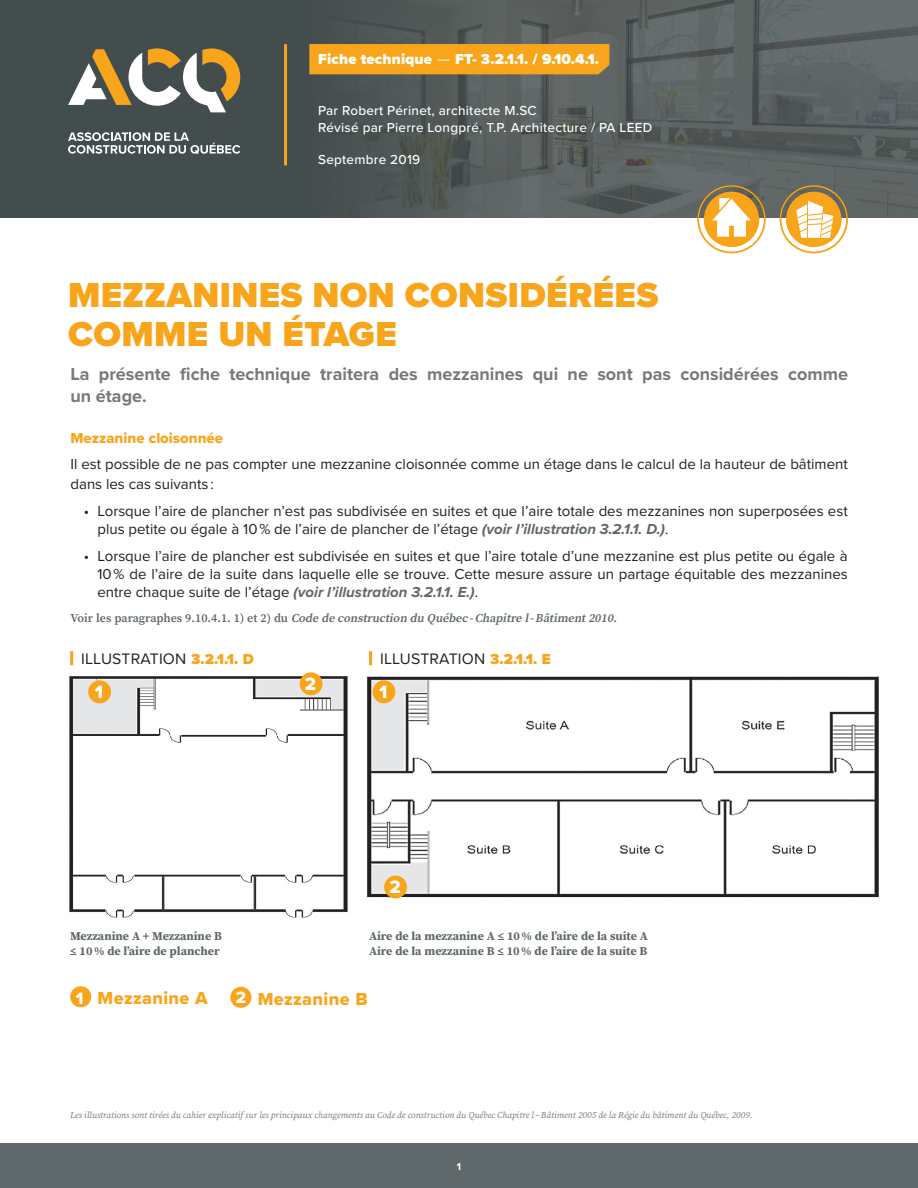
<style>
.page{position:relative;width:918px;height:1188px;background:#fff}
.page>*{position:absolute;margin:0;border:0;box-sizing:border-box;transform-origin:0 0}
.t1{font:900 36px/39px "Proxima Nova";letter-spacing:.01em;color:#f9a51b}
.Texte_courant{font:18.6px "Proxima Nova Extrabld";color:#fff}
.t2{font:700 18px/21.6px "Proxima Nova";color:#76787b}
.Texte_courant-2{font:18px "Proxima Nova Extrabld";letter-spacing:.02em;color:#f9a51b}
.Texte_courant-3{font:17.1px "Proxima Nova Extrabld";color:#fff}
.Txt_Warning{font:15.75px "Proxima Nova";letter-spacing:.01em;color:#231f20}
.t3{font:15px/18px "Proxima Nova";color:#231f20}
.t4{font:900 15px "Proxima Nova";letter-spacing:.01em;color:#fff}
.Texte_courant-4{font:15px "Proxima Nova Extrabld";color:#f9a51b}
.t5{font:500 13.5px/16.2px "Proxima Nova";letter-spacing:.02em;color:#fff}
.Texte_courant-5{font:700 12px/14.4px "Source Serif Pro";color:#5f686a}
.Texte_courant-6{font:italic 600 12px "Source Serif Pro";color:#5f686a}
.t6{font:700 10.5px "Proxima Nova";color:#fff}
.t7{font:italic 9px "Source Serif Pro";color:#76787b}
.s1{font-family:"Bell Gothic Std";font-weight:700}
.s2{font-weight:700;font-style:italic;color:#5f686a}
.s3{font-style:normal}
.s4{font-weight:900;font-size:15px;color:#f9a51b}
</style>
<div class="page">
<div style="left:0;top:0;width:918px;height:218px;background:#444d4e"></div>
<img style="left:210px;top:0;width:708px;height:218px">
<div style="left:704px;top:192px;width:55px;height:55px;background:#f9a51b;border-radius:50%"></div>
<div style="left:786px;top:192px;width:55px;height:55px;background:#f9a51b;border-radius:50%"></div>
<svg style="left:796px;top:201px;width:37px;height:37px"></svg>
<svg style="left:712px;top:198px;width:39px;height:39px"></svg>
<div style="left:780px;top:185px;width:68px;height:68px;border:2px solid #f9a51b;border-radius:50%"></div>
<div style="left:697px;top:185px;width:69px;height:68px;border:2px solid #f9a51b;border-radius:50%"></div>
<svg style="left:68px;top:48px;width:172px;height:64px"></svg>
<svg style="left:68px;top:132px;width:172px;height:22px"></svg>
<div style="left:309px;top:44px;width:300px;height:30px;background:#f9a51b"></div>
<hr style="left:284px;top:44px;width:3px;height:121px;background:#f9a51b">
<div style="left:0;top:1143px;width:918px;height:45px;background:#5f686a"></div>
<img style="left:69px;top:676px;width:279px;height:242px">
<hr style="left:70px;top:651px;width:3px;height:14px;background:#f9a51b">
<hr style="left:369px;top:651px;width:3px;height:14px;background:#f9a51b">
<div style="left:70px;top:986px;width:21px;height:21px;background:#f9a51b;border-radius:50%"></div>
<div style="left:230px;top:987px;width:21px;height:21px;background:#f9a51b;border-radius:50%"></div>
<div style="left:88px;top:680px;width:23px;height:23px;background:#f9a51b;border-radius:50%"></div>
<div style="left:300px;top:672px;width:22px;height:23px;background:#f9a51b;border-radius:50%"></div>
<img style="left:366px;top:676px;width:513px;height:221px">
<div style="left:373px;top:680px;width:22px;height:23px;background:#f9a51b;border-radius:50%"></div>
<div style="left:384px;top:876px;width:23px;height:22px;background:#f9a51b;border-radius:50%"></div>
<p class="t4" style="left:318px;top:48px;width:283px">Fiche technique <span class="s1">—</span> FT- 3.2.1.1. / 9.10.4.1.</p>
<p class="t5" style="left:318px;top:102px;width:336px">Par Robert Périnet, architecte M.SC<br>Révisé par Pierre Longpré, T.P. Architecture / PA LEED</p>
<p class="t5" style="left:318px;top:151px;width:104px">Septembre 2019</p>
<p class="t1" style="left:68px;top:275px;width:592px">MEZZANINES NON CONSIDÉRÉES<br>COMME UN ÉTAGE</p>
<p class="t2" style="left:70px;top:363px;width:779px">La présente fiche technique traitera des mezzanines qui ne sont pas considérées comme un étage.</p>
<p class="Texte_courant-4" style="left:70px;top:427px;width:154px">Mezzanine cloisonnée</p>
<p class="t3" style="left:70px;top:454px;width:779px;line-height:19.5px">Il est possible de ne pas compter une mezzanine cloisonnée comme un étage dans le calcul de la hauteur de bâtiment dans les cas suivants :</p>
<p class="t3" style="left:97px;top:501px;width:752px;text-indent:-14px">• Lorsque l’aire de plancher n’est pas subdivisée en suites et que l’aire totale des mezzanines non superposées est plus petite ou égale à 10 % de l’aire de plancher de l’étage <span class="s2">(voir l’illustration 3.2.1.1. D.)</span>.</p>
<p class="t3" style="left:97px;top:546px;width:752px;text-align:justify;text-indent:-14px">• Lorsque l’aire de plancher est subdivisée en suites et que l’aire totale d’une mezzanine est plus petite ou égale à 10 % de l’aire de la suite dans laquelle elle se trouve. Cette mesure assure un partage équitable des mezzanines entre chaque suite de l’étage <span class="s2">(voir l’illustration 3.2.1.1. E.)</span>.</p>
<p class="Texte_courant-6" style="left:70px;top:610px;width:548px"><span class="s3">Vo i r l e s p a r a g r a p h e s 9 . 1 0 . 4 . 1 . 1 ) e t 2 ) d u</span> Code de construction du Québec ‑Chapitre l‑Bâtiment2010<span class="s3">.</span></p>
<p class="Txt_Warning" style="left:81px;top:647px;width:174px">ILLUSTRATION <span class="s4">3.2.1.1. D</span></p>
<p class="Txt_Warning" style="left:380px;top:647px;width:172px">ILLUSTRATION <span class="s4">3.2.1.1. E</span></p>
<p class="Texte_courant" style="left:95px;top:678px;width:10px">1</p>
<p class="Texte_courant-5" style="left:70px;top:929px;width:153px">Mezzanine A + Mezzanine B ≤ 10% de l’aire de plancher</p>
<p class="Texte_courant" style="left:305px;top:670px;width:13px">2</p>
<p class="Texte_courant" style="left:379px;top:678px;width:10px">1</p>
<p class="Texte_courant" style="left:389px;top:873px;width:13px">2</p>
<p class="Texte_courant-5" style="left:369px;top:929px;width:280px">Aire de la mezzanine A ≤ 10% de l’aire de la suite A<br>Aire de la mezzanine B ≤ 10% de l’aire de la suite B</p>
<p class="Texte_courant-2" style="left:98px;top:985px;width:112px">Mezzanine A</p>
<p class="Texte_courant-2" style="left:258px;top:985px;width:111px">Mezzanine B</p>
<p class="Texte_courant-3" style="left:76px;top:985px;width:9px">1</p>
<p class="Texte_courant-3" style="left:236px;top:985px;width:12px">2</p>
<p class="t7" style="left:70px;top:1109px;width:684px">Les illustrations sont tirées du cahier explicatif sur les principaux changements au Code de construction du Québec Chapitre l–Bâtiment 2005 de la Régie du bâtiment du Québec, 2009.</p>
<p class="t6" style="left:457px;top:1158px;width:6px">1</p>
</div>
